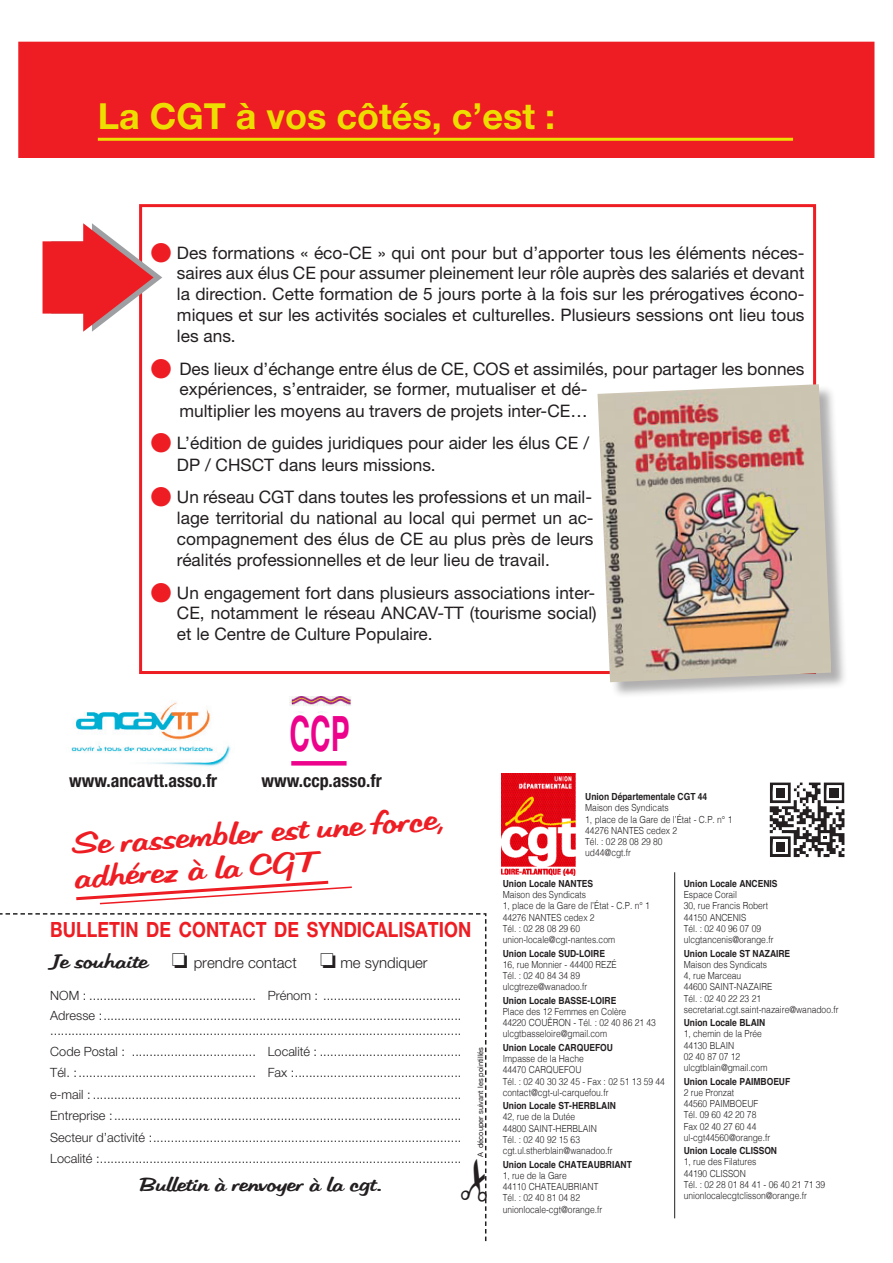
<style>
.page{position:relative;width:893px;height:1263px;background:#fff}
.page>*{position:absolute;margin:0;border:0;box-sizing:border-box;transform-origin:0 0}
.t1{font:700 48.6px "Helvetica";color:#ed028c;scale:.59 1}
.t2{font:700 36px "Helvetica Neue LT Std";color:#edde01}
.t3{font:30px/33px "HFF Low Sun";color:#ee1d23}
.t4{font:700 21px "Helvetica Neue LT Std";letter-spacing:.005em;color:#ee1d23;scale:.85 1}
.t5{font:19.5px "HFF Low Sun";color:#231f20}
.t6{font:700 condensed 18px "Helvetica Neue LT Std";color:#231f20}
.t7{font:17.25px/20.9px "Helvetica Neue LT Std";color:#231f20;text-align:justify}
.t8{font:300 15px "Helvetica Neue LT Std";color:#231f20}
.t9{font:300 12.75px/15px "Helvetica Neue LT Std";color:#231f20}
.t10{font:300 9.75px/11.2px "Helvetica";color:#231f20;scale:.87 1}
.t11{font:700 9.75px "Helvetica";color:#231f20;scale:.87 1}
.t12{font:7.5px "Helvetica Neue";color:#231f20}
.s1{color:#ee1d23}
.s2{font-family:"HFF Low Sun";font-weight:400;font-size:19.5px}
.s3{font-weight:700}
</style>
<div class="page">
<div style="left:139px;top:204px;width:677px;height:470px;border:3px solid #ee1d23"></div>
<div style="left:18px;top:42px;width:856px;height:116px;background:#ee1d23"></div>
<hr style="left:98px;top:138px;width:695px;height:3px;background:#edde01">
<svg style="left:43px;top:223px;width:119px;height:109px"></svg>
<div style="left:598px;top:385px;width:250px;height:314px;background:#231f20;opacity:.36"></div>
<img style="left:597px;top:384px;width:234px;height:298px">
<img style="left:71px;top:702px;width:160px;height:65px">
<img style="left:289px;top:696px;width:62px;height:17px">
<svg style="left:76px;top:880px;width:276px;height:25px"></svg>
<svg style="left:291px;top:761px;width:56px;height:4px"></svg>
<hr style="left:674px;top:872px;width:1px;height:346px;background:#231f20">
<svg style="left:769px;top:782px;width:76px;height:76px"></svg>
<img style="left:502px;top:773px;width:74px;height:102px">
<svg style="left:0;top:913px;width:487px;height:329px"></svg>
<p class="t2" style="left:98px;top:94px;width:459px">La CGT à vos côtés, c’est :</p>
<p class="t7" style="left:177px;top:242px;width:629px;text-indent:-26px"><span class="s1">●</span> Des formations « éco-CE » qui ont pour but d’apporter tous les éléments néces&shy;saires aux élus CE pour assumer pleinement leur rôle auprès des salariés et devant la direction. Cette formation de 5 jours porte à la fois sur les prérogatives écono&shy;miques et sur les activités sociales et culturelles. Plusieurs sessions ont lieu tous les ans.</p>
<p class="t7" style="left:179px;top:358px;width:627px;text-align:left;text-indent:-29px"><span class="s1">●</span> Des lieux d’échange entre élus de CE, COS et assimilés, pour partager les bonnes expériences, s’entraider, se former, mutualiser et dé-<br>multiplier les moyens au travers de projets inter-CE…</p>
<p class="t7" style="left:177px;top:432px;width:414px;line-height:21.6px;text-indent:-26px"><span class="s1">●</span> L’édition de guides juridiques pour aider les élus CE /<br>DP / CHSCT dans leurs missions.</p>
<p class="t7" style="left:177px;top:486px;width:418px;text-indent:-26px"><span class="s1">●</span> Un réseau CGT dans toutes les professions et un mail&shy;lage territorial du national au local qui permet un ac&shy;compagnement des élus de CE au plus près de leurs réalités professionnelles et de leur lieu de travail.</p>
<p class="t7" style="left:177px;top:582px;width:421px;text-indent:-26px"><span class="s1">●</span> Un engagement fort dans plusieurs associations inter-CE, notamment le réseau ANCAV-TT (tourisme social) et le Centre de Culture Populaire.</p>
<p class="t1" style="left:290px;top:695px;width:103px">CCP</p>
<p class="t6" style="left:69px;top:769px;width:150px">www.ancavtt.asso.fr</p>
<p class="t6" style="left:261px;top:769px;width:122px">www.ccp.asso.fr</p>
<p class="t3" style="left:70px;top:828px;width:375px;rotate:-4deg">Se rassembler est une force, adhérez à la CGT</p>
<p class="t4" style="left:50px;top:917px;width:497px">BULLETIN DE CONTACT DE SYNDICALISATION</p>
<p class="t8" style="left:50px;top:954px;width:379px"><span class="s2">Je souhaite</span> ❏ prendre contact ❏ me syndiquer</p>
<p class="t9" style="left:50px;top:988px;width:413px">NOM : ............................................... Prénom : .......................................</p>
<p class="t9" style="left:50px;top:1007px;width:413px">Adresse :..................................................................................................... ....................................................................................................................</p>
<p class="t9" style="left:50px;top:1044px;width:413px">Code Postal : ................................... Localité : ........................................</p>
<p class="t9" style="left:50px;top:1065px;width:413px">Tél. :.................................................. Fax :...............................................</p>
<p class="t9" style="left:50px;top:1086px;width:413px">e-mail : ........................................................................................................</p>
<p class="t9" style="left:50px;top:1108px;width:413px">Entreprise :..................................................................................................</p>
<p class="t9" style="left:50px;top:1129px;width:413px">Secteur d’activité :.......................................................................................</p>
<p class="t9" style="left:50px;top:1151px;width:413px">Localité :......................................................................................................</p>
<p class="t5" style="left:140px;top:1171px;width:244px">Bulletin à renvoyer à la cgt.</p>
<p class="t12" style="left:474px;top:1157px;width:112px;rotate:-90deg">A découper suivant les pointillés</p>
<p class="t11" style="left:585px;top:789px;width:142px">Union Départementale CGT 44</p>
<p class="t10" style="left:585px;top:802px;width:171px">Maison des Syndicats<br>1, place de la Gare de l’État - C.P. n° 1</p>
<p class="t10" style="left:585px;top:824px;width:107px">44276 NANTES cedex 2</p>
<p class="t10" style="left:585px;top:835px;width:90px">Tél. : 02 28 08 29 80 ud44@cgt.fr</p>
<p class="t10" style="left:503px;top:877px;width:171px"><span class="s3">Union Locale NANTES<br></span>Maison des Syndicats<br>1, place de la Gare de l’État - C.P. n° 1<br>44276 NANTES cedex 2<br>Tél. : 02 28 08 29 60 union-locale@cgt-nantes.com</p>
<p class="t11" style="left:503px;top:945px;width:119px">Union Locale SUD-LOIRE</p>
<p class="t10" style="left:503px;top:958px;width:133px">16, rue Monnier - 44400 REZÉ</p>
<p class="t10" style="left:503px;top:969px;width:99px">Tél. : 02 40 84 34 89 ulcgtreze@wanadoo.fr</p>
<p class="t11" style="left:503px;top:992px;width:132px">Union Locale BASSE-LOIRE</p>
<p class="t10" style="left:503px;top:1005px;width:178px">Place des 12 Femmes en Colère<br>44220 COUËRON - Tél. : 02 40 86 21 43 ulcgtbasseloire@gmail.com</p>
<p class="t11" style="left:503px;top:1039px;width:128px">Union Locale CARQUEFOU</p>
<p class="t10" style="left:503px;top:1052px;width:95px">Impasse de la Hache<br>44470 CARQUEFOU</p>
<p class="t10" style="left:503px;top:1075px;width:188px">Tél. : 02 40 30 32 45 - Fax : 02 51 13 59 44</p>
<p class="t10" style="left:503px;top:1086px;width:123px">contact@cgt-ul-carquefou.fr</p>
<p class="t11" style="left:503px;top:1098px;width:132px">Union Locale ST-HERBLAIN</p>
<p class="t10" style="left:503px;top:1111px;width:110px">42, rue de la Dutée<br>44800 SAINT-HERBLAIN</p>
<p class="t10" style="left:503px;top:1133px;width:90px">Tél. : 02 40 92 15 63</p>
<p class="t10" style="left:503px;top:1144px;width:128px">cgt.ul.stherblain@wanadoo.fr</p>
<p class="t11" style="left:503px;top:1156px;width:150px">Union Locale CHATEAUBRIANT</p>
<p class="t10" style="left:503px;top:1169px;width:111px">1, rue de la Gare<br>44110 CHATEAUBRIANT</p>
<p class="t10" style="left:503px;top:1192px;width:116px">Tél. : 02 40 81 04 82 unionlocale-cgt@orange.fr</p>
<p class="t11" style="left:684px;top:875px;width:109px">Union Locale ANCENIS</p>
<p class="t10" style="left:684px;top:888px;width:99px">Espace Corail<br>30, rue Francis Robert<br>44150 ANCENIS</p>
<p class="t10" style="left:684px;top:922px;width:90px">Tél. : 02 40 96 07 09</p>
<p class="t10" style="left:684px;top:933px;width:105px">ulcgtancenis@orange.fr</p>
<p class="t11" style="left:684px;top:945px;width:124px">Union Locale ST NAZAIRE</p>
<p class="t10" style="left:684px;top:958px;width:103px">Maison des Syndicats<br>4, rue Marceau<br>44600 SAINT-NAZAIRE</p>
<p class="t10" style="left:684px;top:992px;width:90px">Tél. : 02 40 22 23 21</p>
<p class="t10" style="left:684px;top:1003px;width:179px">secretariat.cgt.saint-nazaire@wanadoo.fr</p>
<p class="t11" style="left:684px;top:1015px;width:95px">Union Locale BLAIN</p>
<p class="t10" style="left:684px;top:1028px;width:91px">1, chemin de la Prée<br>44130 BLAIN</p>
<p class="t10" style="left:684px;top:1050px;width:98px">02 40 87 07 12 ulcgtblain@gmail.com</p>
<p class="t11" style="left:684px;top:1073px;width:124px">Union Locale PAIMBOEUF</p>
<p class="t10" style="left:684px;top:1086px;width:87px">2 rue Pronzat<br>44560 PAIMBOEUF</p>
<p class="t10" style="left:684px;top:1109px;width:85px">Tél. 09 60 42 20 78<br>Fax 02 40 27 60 44</p>
<p class="t10" style="left:684px;top:1131px;width:101px">ul-cgt44560@orange.fr</p>
<p class="t11" style="left:684px;top:1143px;width:109px">Union Locale CLISSON</p>
<p class="t10" style="left:684px;top:1156px;width:85px">1, rue des Filatures<br>44190 CLISSON</p>
<p class="t10" style="left:684px;top:1178px;width:164px">Tél. : 02 28 01 84 41 - 06 40 21 71 39</p>
<p class="t10" style="left:684px;top:1189px;width:143px">unionlocalecgtclisson@orange.fr</p>
</div>
